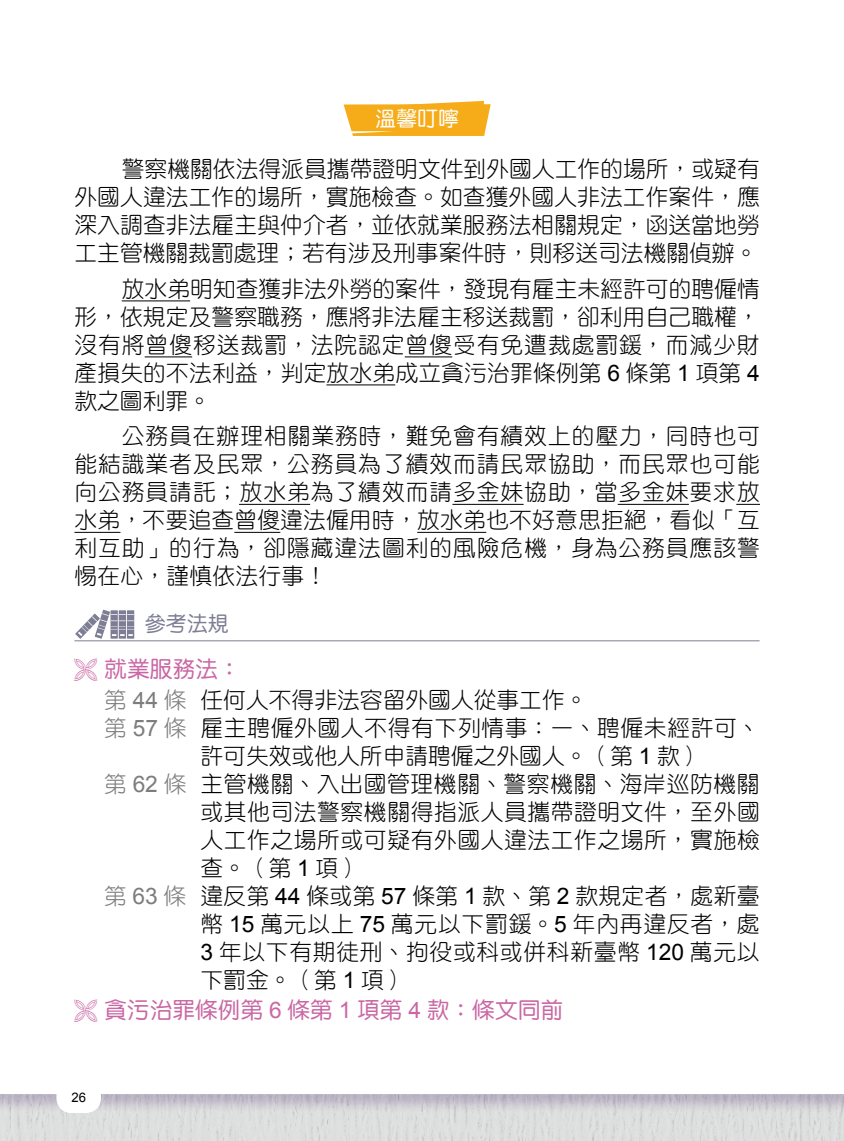
<style>
.page{position:relative;width:844px;height:1141px;background:#fff}
.page>*{position:absolute;margin:0;border:0;box-sizing:border-box;transform-origin:0 0}
.t1{font:22.75px/28px "DF Yuan Std W3";letter-spacing:.025em;color:#000;text-align:justify}
.t2{font:22.75px "DF Yuan Std W3";color:#000}
.t3{font:22.75px "DF Yuan Std W5";color:#ca67a4}
.t4{font:21px "DF Yuan Std W5";color:#fff}
.t5{font:21px "DF Yuan Std W5";color:#7d7d95}
.t6{font:13.12px "Arial";color:#000}
.s1{font-family:"Arial"}
.s2{color:#7d7d7d}
.s3{font-family:"Arial";color:#7d7d7d}
</style>
<div class="page">
<hr style="left:122px;top:301px;width:68px;height:1px;background:#000">
<hr style="left:145px;top:357px;width:47px;height:1px;background:#000">
<hr style="left:404px;top:357px;width:48px;height:1px;background:#000">
<hr style="left:326px;top:385px;width:69px;height:1px;background:#000">
<hr style="left:239px;top:504px;width:71px;height:1px;background:#000">
<hr style="left:452px;top:504px;width:71px;height:1px;background:#000">
<hr style="left:617px;top:504px;width:71px;height:1px;background:#000">
<svg style="left:736px;top:504px;width:23px;height:1px"></svg>
<hr style="left:74px;top:532px;width:46px;height:1px;background:#000">
<hr style="left:234px;top:532px;width:46px;height:1px;background:#000">
<hr style="left:417px;top:532px;width:69px;height:1px;background:#000">
<svg style="left:343px;top:101px;width:147px;height:35px;background:#f7b637"></svg>
<svg style="left:75px;top:610px;width:59px;height:29px"></svg>
<hr style="left:74px;top:640px;width:685px;height:1px;background:#7d7d95">
<div style="left:0;top:1093px;width:843px;height:48px;background:#492673;opacity:.25"></div>
<div style="left:56px;top:1076px;width:45px;height:37px;background:#fff;border-radius:15px"></div>
<p class="t4" style="left:375px;top:107px;width:85px">溫馨叮嚀</p>
<p class="t1" style="left:74px;top:155px;width:686px;text-indent:47px">警察機關依法得派員攜帶證明文件到外國人工作的場所，或疑有外國人違法工作的場所，實施檢查。如查獲外國人非法工作案件，應深入調查非法雇主與仲介者，並依就業服務法相關規定，函送當地勞工主管機關裁罰處理；若有涉及刑事案件時，則移送司法機關偵辦。</p>
<p class="t1" style="left:74px;top:274px;width:686px;text-indent:47px">放水弟明知查獲非法外勞的案件，發現有雇主未經許可的聘僱情形，依規定及警察職務，應將非法雇主移送裁罰，卻利用自己職權，沒有將曾傻移送裁罰，法院認定曾傻受有免遭裁處罰鍰，而減少財產損失的不法利益，判定放水弟成立貪污治罪條例第 <span class="s1">6</span> 條第 <span class="s1">1</span> 項第 <span class="s1">4</span>款之圖利罪。</p>
<p class="t1" style="left:74px;top:421px;width:686px;text-indent:47px">公務員在辦理相關業務時，難免會有績效上的壓力，同時也可能結識業者及民眾，公務員為了績效而請民眾協助，而民眾也可能向公務員請託；放水弟為了績效而請多金妹協助，當多金妹要求放水弟，不要追查曾傻違法僱用時，放水弟也不好意思拒絕，看似「互利互助」的行為，卻隱藏違法圖利的風險危機，身為公務員應該警惕在心，謹慎依法行事！</p>
<p class="t5" style="left:145px;top:612px;width:85px">參考法規</p>
<p class="t3" style="left:74px;top:657px;width:168px">◆ 就業服務法：</p>
<p class="t2" style="left:104px;top:687px;width:484px"><span class="s2">第</span> <span class="s3">44</span> <span class="s2">條</span> 任何人不得非法容留外國人從事工作。</p>
<p class="t1" style="left:104px;top:713px;width:656px"><span class="s2">第</span> <span class="s3">57</span> <span class="s2">條</span> 雇主聘僱外國人不得有下列情事：一、聘僱未經許可、</p>
<p class="t2" style="left:200px;top:743px;width:503px">許可失效或他人所申請聘僱之外國人。（第 <span class="s1">1</span> 款）</p>
<p class="t1" style="left:104px;top:769px;width:656px"><span class="s2">第</span> <span class="s3">62</span> <span class="s2">條</span> 主管機關、入出國管理機關、警察機關、海岸巡防機關</p>
<p class="t1" style="left:200px;top:797px;width:560px">或其他司法警察機關得指派人員攜帶證明文件，至外國</p>
<p class="t1" style="left:200px;top:825px;width:560px">人工作之場所或可疑有外國人違法工作之場所，實施檢</p>
<p class="t1" style="left:200px;top:853px;width:162px">查。（第 <span class="s1">1</span> 項）</p>
<p class="t1" style="left:104px;top:881px;width:656px"><span class="s2">第</span> <span class="s3">63</span> <span class="s2">條</span> 違反第 <span class="s1">44</span> 條或第 <span class="s1">57</span> 條第 <span class="s1">1</span> 款、第 <span class="s1">2</span> 款規定者，處新臺</p>
<p class="t1" style="left:200px;top:909px;width:560px">幣 <span class="s1">15</span> 萬元以上 <span class="s1">75</span> 萬元以下罰鍰。<span class="s1">5</span> 年內再違反者，處</p>
<p class="t1" style="left:200px;top:937px;width:560px"><span class="s1">3</span> 年以下有期徒刑、拘役或科或併科新臺幣 <span class="s1">120</span> 萬元以</p>
<p class="t1" style="left:200px;top:965px;width:208px">下罰金。（第 <span class="s1">1</span> 項）</p>
<p class="t3" style="left:74px;top:998px;width:490px">◆ 貪污治罪條例第 <span class="s1">6</span> 條第 <span class="s1">1</span> 項第 <span class="s1">4</span> 款：條文同前</p>
<p class="t6" style="left:71px;top:1089px;width:16px">26</p>
</div>
